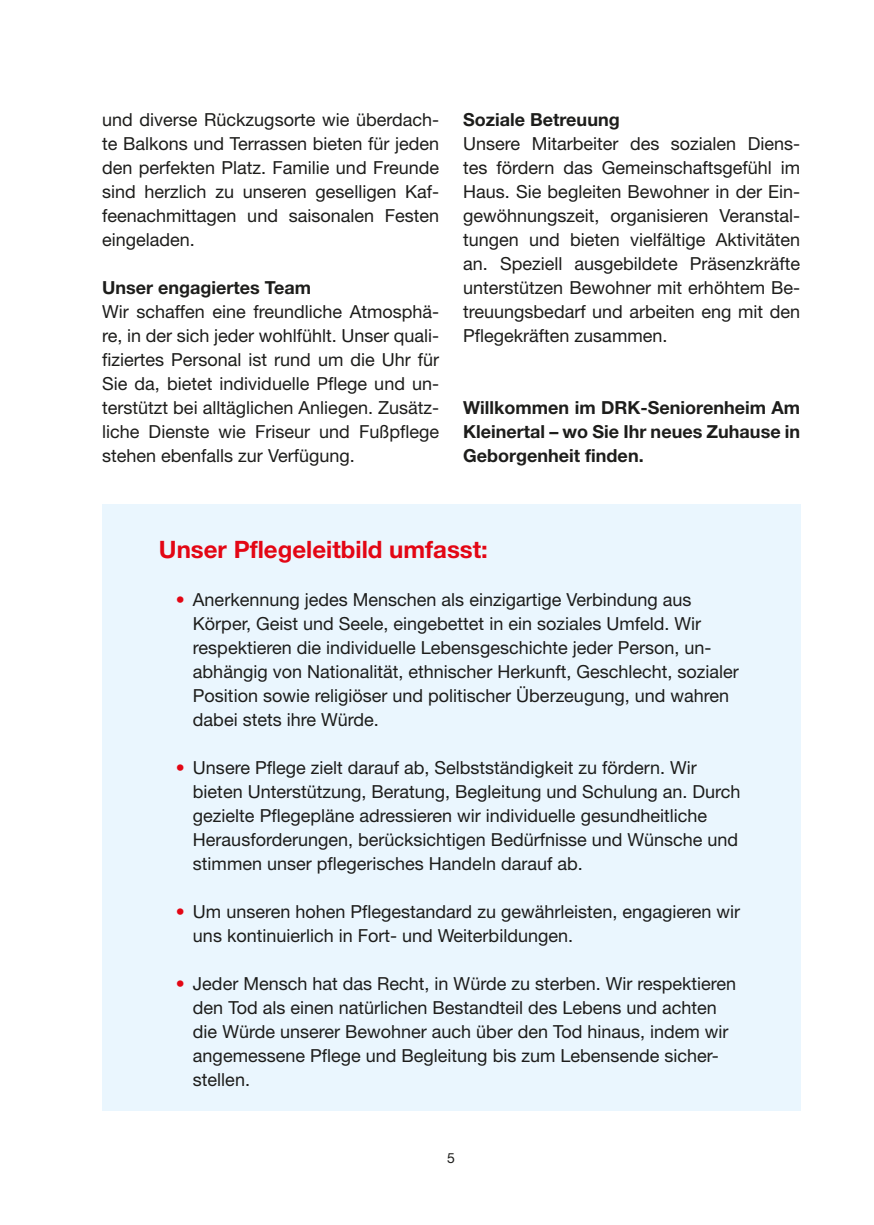
<style>
.page{position:relative;width:874px;height:1225px;background:#fff}
.page>*{position:absolute;margin:0;border:0;box-sizing:border-box;transform-origin:0 0}
.t1{font:700 24px "Helvetica Neue";color:#e30614}
.t2{font:18px/24px "Helvetica Neue";color:#1d1d1b}
.t3{font:700 18px/24px "Helvetica Neue";color:#1d1d1b;text-align:justify}
.t4{font:14px "Helvetica Neue LT Std";color:#1d1d1b}
.s1{color:#e30614}
</style>
<div class="page">
<div style="left:102px;top:503px;width:697px;height:607px;background:#eaf6fe"></div>
<p class="t2" style="left:102px;top:107px;width:338px;text-align:justify">und diverse Rückzugsorte wie überdach&shy;te Balkons und Terrassen bieten für jeden den perfekten Platz. Familie und Freunde sind herzlich zu unseren geselligen Kaf&shy;feenachmittagen und saisonalen Festen eingeladen.</p>
<p class="t3" style="left:102px;top:275px;width:210px">Unser engagiertes Team</p>
<p class="t2" style="left:102px;top:299px;width:338px;text-align:justify">Wir schaffen eine freundliche Atmosphä&shy;re, in der sich jeder wohlfühlt. Unser quali&shy;fiziertes Personal ist rund um die Uhr für Sie da, bietet individuelle Pflege und un&shy;terstützt bei alltäglichen Anliegen. Zusätz&shy;liche Dienste wie Friseur und Fußpflege stehen ebenfalls zur Verfügung.</p>
<p class="t3" style="left:463px;top:107px;width:158px">Soziale Betreuung</p>
<p class="t2" style="left:463px;top:131px;width:338px;text-align:justify">Unsere Mitarbeiter des sozialen Diens&shy;tes fördern das Gemeinschaftsgefühl im Haus. Sie begleiten Bewohner in der Ein&shy;gewöhnungszeit, organisieren Veranstal&shy;tungen und bieten vielfältige Aktivitäten an. Speziell ausgebildete Präsenzkräfte unterstützen Bewohner mit erhöhtem Be&shy;treuungsbedarf und arbeiten eng mit den Pflegekräften zusammen.</p>
<p class="t3" style="left:463px;top:395px;width:338px">Willkommen im DRK-Seniorenheim Am Kleinertal – wo Sie Ihr neues Zuhause in Geborgenheit finden.</p>
<h1 class="t1" style="left:159px;top:535px;width:330px">Unser Pflegeleitbild umfasst:</h1>
<p class="t2" style="left:193px;top:587px;width:547px;text-indent:-17px"><span class="s1">•</span> Anerkennung jedes Menschen als einzigartige Verbindung aus Körper, Geist und Seele, eingebettet in ein soziales Umfeld. Wir respektieren die individuelle Lebensgeschichte jeder Person, un&shy;abhängig von Nationalität, ethnischer Herkunft, Geschlecht, sozialer Position sowie religiöser und politischer Überzeugung, und wahren dabei stets ihre Würde.</p>
<p class="t2" style="left:193px;top:755px;width:549px;text-indent:-17px"><span class="s1">•</span> Unsere Pflege zielt darauf ab, Selbstständigkeit zu fördern. Wir bieten Unterstützung, Beratung, Begleitung und Schulung an. Durch gezielte Pflegepläne adressieren wir individuelle gesundheitliche Herausforderungen, berücksichtigen Bedürfnisse und Wünsche und stimmen unser pflegerisches Handeln darauf ab.</p>
<p class="t2" style="left:193px;top:899px;width:548px;text-indent:-17px"><span class="s1">•</span> Um unseren hohen Pflegestandard zu gewährleisten, engagieren wir uns kontinuierlich in Fort- und Weiterbildungen.</p>
<p class="t2" style="left:193px;top:971px;width:544px;text-indent:-17px"><span class="s1">•</span> Jeder Mensch hat das Recht, in Würde zu sterben. Wir respektieren den Tod als einen natürlichen Bestandteil des Lebens und achten die Würde unserer Bewohner auch über den Tod hinaus, indem wir angemessene Pflege und Begleitung bis zum Lebensende sicher&shy;stellen.</p>
<p class="t4" style="left:447px;top:1150px;width:9px">5</p>
</div>
